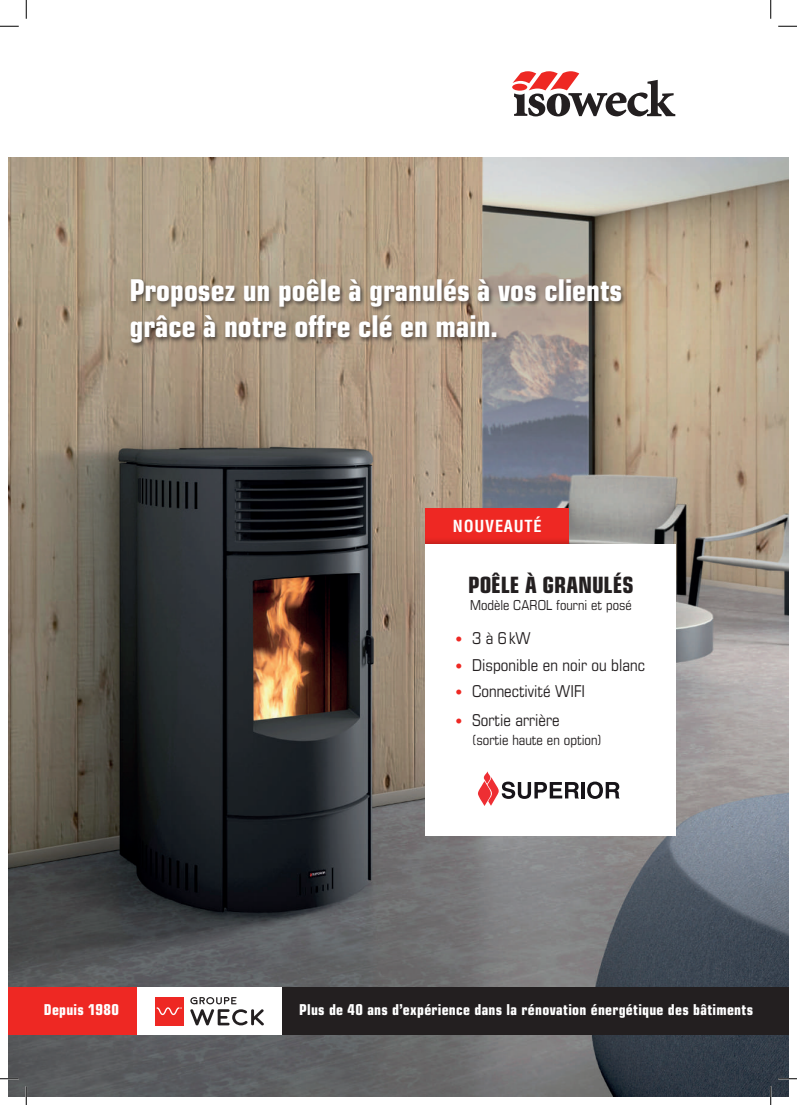
<style>
.page{position:relative;width:797px;height:1105px;background:#fff}
.page>*{position:absolute;margin:0;border:0;box-sizing:border-box;transform-origin:0 0}
.t1{font:700 condensed 30px/36px "Eurostile";color:#fff}
.t2{font:700 condensed 22.5px "Eurostile";color:#231f20}
.t3{font:condensed 16.38px "Eurostile";color:#231f20}
.t4{font:700 condensed 16.25px "Helvetica";letter-spacing:.05em;color:#fff}
.t5{font:700 condensed 15px "Eurostile LT Std";letter-spacing:.015em;color:#fff}
.t6{font:condensed 14px "Eurostile";color:#231f20}
.t7{font:condensed 13.75px "Eurostile";letter-spacing:.005em;color:#231f20}
.s1{font-size:13.75px;color:#ee2823}
</style>
<div class="page">
<img style="left:9px;top:157px;width:779px;height:939px">
<div style="left:9px;top:988px;width:776px;height:47px;background:#fff"></div>
<div style="left:425px;top:508px;width:144px;height:36px;background:#ee2823"></div>
<svg style="left:425px;top:540px;width:144px;height:4px"></svg>
<svg style="left:512px;top:71px;width:163px;height:45px"></svg>
<div style="left:425px;top:544px;width:251px;height:291px;background:#fff"></div>
<div style="left:9px;top:988px;width:128px;height:47px;background:#ee2823"></div>
<div style="left:281px;top:988px;width:507px;height:47px;background:#231f20"></div>
<svg style="left:190px;top:997px;width:74px;height:28px"></svg>
<div style="left:155px;top:997px;width:28px;height:28px;background:#ee2823"></div>
<svg style="left:156px;top:1007px;width:26px;height:8px"></svg>
<div style="left:129px;top:277px;width:497px;height:72px;background:#231f20;opacity:.65"></div>
<svg style="left:478px;top:771px;width:101px;height:35px"></svg>
<hr style="left:581px;top:782px;width:3px;height:16px;background:#171419">
<svg style="left:587px;top:782px;width:32px;height:17px"></svg>
<svg style="left:0;top:25px;width:19px;height:2px"></svg>
<svg style="left:778px;top:25px;width:19px;height:2px"></svg>
<svg style="left:0;top:1078px;width:19px;height:1px"></svg>
<svg style="left:778px;top:1078px;width:19px;height:1px"></svg>
<svg style="left:25px;top:0;width:2px;height:19px"></svg>
<svg style="left:25px;top:1086px;width:2px;height:19px"></svg>
<svg style="left:770px;top:0;width:1px;height:19px"></svg>
<svg style="left:770px;top:1086px;width:1px;height:19px"></svg>
<h1 class="t1" style="left:129px;top:272px;width:494px">Proposez un poêle à granulés à vos clients grâce à notre offre clé en main.</h1>
<p class="t4" style="left:453px;top:516px;width:90px">NOUVEAUTÉ</p>
<h2 class="t2" style="left:468px;top:571px;width:167px">POÊLE À GRANULÉS</h2>
<p class="t7" style="left:470px;top:597px;width:163px">Modèle CAROL fourni et posé</p>
<p class="t3" style="left:455px;top:629px;width:76px"><span class="s1">•</span> 3 à 6kW</p>
<p class="t3" style="left:455px;top:655px;width:191px"><span class="s1">•</span> Disponible en noir ou blanc</p>
<p class="t3" style="left:455px;top:681px;width:131px"><span class="s1">•</span> Connectivité WIFI</p>
<p class="t3" style="left:455px;top:710px;width:106px"><span class="s1">•</span> Sortie arrière</p>
<p class="t6" style="left:472px;top:731px;width:131px">(sortie haute en option)</p>
<p class="t5" style="left:44px;top:1000px;width:76px">Depuis 1980</p>
<p class="t5" style="left:299px;top:1000px;width:455px">Plus de 40 ans d’expérience dans la rénovation énergétique des bâtiments</p>
</div>
